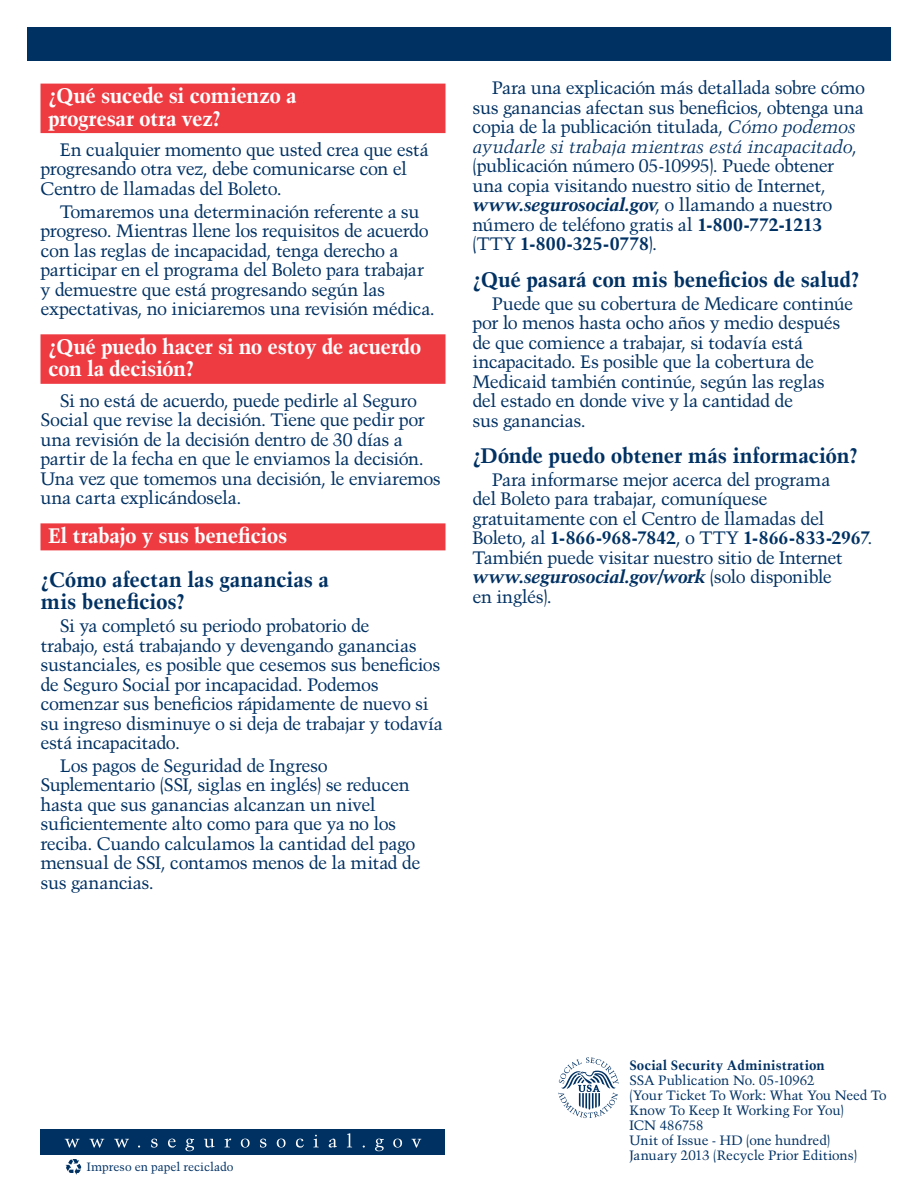
<style>
.page{position:relative;width:918px;height:1188px;background:#fff}
.page>*{position:absolute;margin:0;border:0;box-sizing:border-box;transform-origin:0 0}
.t1{font:700 21px/22.5px "Trump Mediaeval";letter-spacing:-.01em;color:#003163}
.H1-2{font:700 21px/22.5px "Trump Mediaeval";letter-spacing:-.025em;color:#fff}
.H1-1{font:700 21px "Trump Mediaeval";letter-spacing:-.02em;color:#fff}
.Paragraph{font:18px/19.5px "Trump Mediaeval";letter-spacing:-.03em;color:#003163}
.Pub_Info{font:13.5px/15px "Trump Mediaeval";letter-spacing:-.01em;color:#003163}
.Pub_Info-2{font:700 13.5px "Trump Mediaeval";letter-spacing:.01em;color:#003163}
.Pub_Info-3{font:12px "Trump Mediaeval";color:#003163}
.s1{font-style:italic}
.s2{font-weight:700;font-style:italic}
.s3{font-weight:700}
</style>
<div class="page">
<div style="left:27px;top:27px;width:864px;height:34px;background:#003163"></div>
<div style="left:40px;top:1130px;width:406px;height:25px;background:#003163"></div>
<svg style="left:65px;top:1133px;width:356px;height:18px"></svg>
<div style="left:40px;top:84px;width:406px;height:49px;background:#ee3a41"></div>
<div style="left:40px;top:334px;width:406px;height:50px;background:#ee3a41"></div>
<div style="left:40px;top:523px;width:406px;height:27px;background:#ee3a41"></div>
<svg style="left:558px;top:1057px;width:61px;height:61px"></svg>
<svg style="left:65px;top:1159px;width:16px;height:16px"></svg>
<h1 class="H1-2" style="left:48px;top:84px;width:250px">¿Qué sucede si comienzo a progresar otra vez?</h1>
<p class="Paragraph" style="left:40px;top:140px;width:390px;text-indent:19px">En cualquier momento que usted crea que está progresando otra vez, debe comunicarse con el<br>Centro de llamadas del Boleto.</p>
<p class="Paragraph" style="left:40px;top:201px;width:396px;text-indent:19px">Tomaremos una determinación referente a su progreso. Mientras llene los requisitos de acuerdo con las reglas de incapacidad, tenga derecho a participar en el programa del Boleto para trabajar y demuestre que está progresando según las expectativas, no iniciaremos una revisión médica.</p>
<h1 class="H1-2" style="left:48px;top:335px;width:375px">¿Qué puedo hacer si no estoy de acuerdo con la decisión?</h1>
<p class="Paragraph" style="left:40px;top:390px;width:402px;text-indent:19px">Si no está de acuerdo, puede pedirle al Seguro Social que revise la decisión. Tiene que pedir por una revisión de la decisión dentro de 30 días a partir de la fecha en que le enviamos la decisión.<br>Una vez que tomemos una decisión, le enviaremos una carta explicándosela.</p>
<h1 class="H1-1" style="left:48px;top:522px;width:241px">El trabajo y sus beneficios</h1>
<h2 class="t1" style="left:40px;top:568px;width:290px">¿Cómo afectan las ganancias a mis beneficios?</h2>
<p class="Paragraph" style="left:40px;top:616px;width:404px;text-indent:19px">Si ya completó su periodo probatorio de<br>trabajo, está trabajando y devengando ganancias sustanciales, es posible que cesemos sus beneficios de Seguro Social por incapacidad. Podemos comenzar sus beneficios rápidamente de nuevo si su ingreso disminuye o si deja de trabajar y todavía está incapacitado.</p>
<p class="Paragraph" style="left:40px;top:756px;width:381px;text-indent:19px">Los pagos de Seguridad de Ingreso Suplementario (SSI, siglas en inglés) se reducen hasta que sus ganancias alcanzan un nivel suficientemente alto como para que ya no los reciba. Cuando calculamos la cantidad del pago mensual de SSI, contamos menos de la mitad de sus ganancias.</p>
<p class="Paragraph" style="left:472px;top:78px;width:394px;text-indent:19px">Para una explicación más detallada sobre cómo sus ganancias afectan sus beneficios, obtenga una copia de la publicación titulada, <span class="s1">Cómo podemos ayudarle si trabaja mientras está incapacitado</span>, (publicación número 05-10995). Puede obtener una copia visitando nuestro sitio de Internet, <span class="s2">www.segurosocial.gov</span>, o llamando a nuestro número de teléfono gratis al <span class="s3">1-800-772-1213 </span>(TTY <span class="s3">1-800-325-0778</span>).</p>
<h2 class="t1" style="left:472px;top:268px;width:389px">¿Qué pasará con mis beneficios de salud?</h2>
<p class="Paragraph" style="left:472px;top:293px;width:382px;text-indent:19px">Puede que su cobertura de Medicare continúe por lo menos hasta ocho años y medio después de que comience a trabajar, si todavía está incapacitado. Es posible que la cobertura de Medicaid también continúe, según las reglas<br>del estado en donde vive y la cantidad de<br>sus ganancias.</p>
<h2 class="t1" style="left:472px;top:444px;width:387px">¿Dónde puedo obtener más información?</h2>
<p class="Paragraph" style="left:472px;top:470px;width:401px;text-indent:19px">Para informarse mejor acerca del programa<br>del Boleto para trabajar, comuníquese gratuitamente con el Centro de llamadas del Boleto, al <span class="s3">1-866-968-7842</span>, o TTY <span class="s3">1-866-833-2967</span>.<br>También puede visitar nuestro sitio de Internet <span class="s2">www.segurosocial.gov/work</span> (solo disponible<br>en inglés).</p>
<p class="Pub_Info-3" style="left:87px;top:1159px;width:148px">Impreso en papel reciclado</p>
<p class="Pub_Info-2" style="left:629px;top:1056px;width:197px">Social Security Administration</p>
<p class="Pub_Info" style="left:629px;top:1072px;width:187px">SSA Publication No. 05-10962</p>
<p class="Pub_Info" style="left:629px;top:1087px;width:259px">(Your Ticket To Work: What You Need To<br>Know To Keep It Working For You)</p>
<p class="Pub_Info" style="left:629px;top:1117px;width:76px">ICN 486758</p>
<p class="Pub_Info" style="left:629px;top:1132px;width:202px">Unit of Issue - HD (one hundred)</p>
<p class="Pub_Info" style="left:629px;top:1147px;width:229px">January 2013 (Recycle Prior Editions)</p>
</div>
